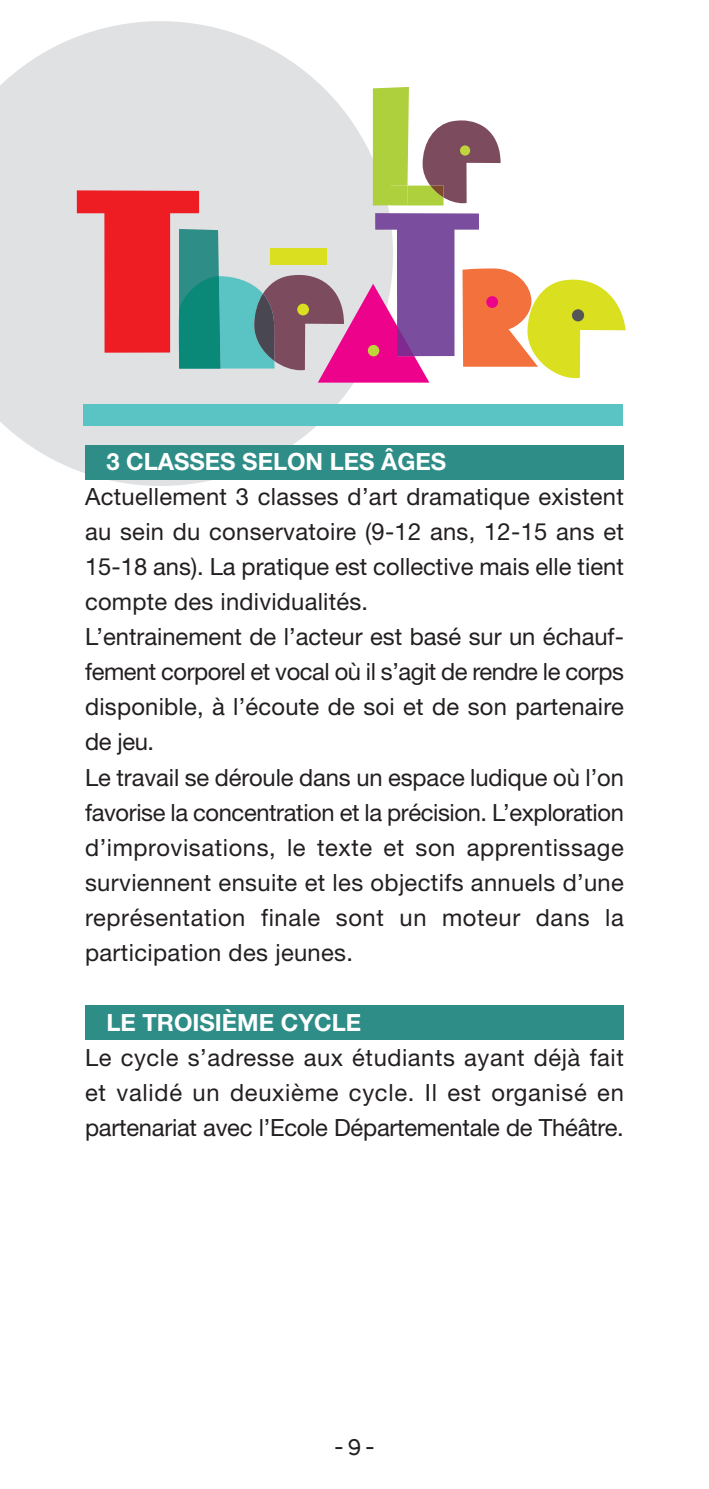
<style>
.page{position:relative;width:709px;height:1489px;background:#fff}
.page>*{position:absolute;margin:0;border:0;box-sizing:border-box;transform-origin:0 0}
.t1{font:23.75px/35px "Helvetica Neue";letter-spacing:.01em;color:#231f20}
.t2{font:700 23.75px "Helvetica Neue";color:#fff}
.t3{font:500 20px "Progress";color:#231f20}
</style>
<div class="page">
<svg style="left:0;top:21px;width:393px;height:465px;fill:#e0e1e3"></svg>
<svg style="left:373px;top:87px;width:127px;height:118px"></svg>
<div style="left:77px;top:190px;width:122px;height:23px;background:#ee1d23"></div>
<div style="left:104px;top:196px;width:66px;height:156px;background:#ee1d23"></div>
<div style="left:375px;top:213px;width:104px;height:17px;background:#7b4d9e"></div>
<div style="left:397px;top:223px;width:57px;height:133px;background:#7b4d9e"></div>
<svg style="left:462px;top:268px;width:163px;height:111px"></svg>
<div style="left:572px;top:309px;width:12px;height:12px;background:#545557;border-radius:50%"></div>
<svg style="left:178px;top:229px;width:251px;height:153px;background:#9d8daa"></svg>
<div style="left:368px;top:345px;width:11px;height:11px;background:#bfd53b;border-radius:50%"></div>
<div style="left:271px;top:248px;width:56px;height:17px;background:#dae01f"></div>
<div style="left:486px;top:296px;width:12px;height:12px;background:#ed028c;border-radius:50%"></div>
<div style="left:83px;top:404px;width:539px;height:22px;background:#59c4c3"></div>
<div style="left:85px;top:445px;width:539px;height:34px;background:#2f8d88"></div>
<div style="left:85px;top:1005px;width:539px;height:34px;background:#2f8d88"></div>
<p class="t2" style="left:106px;top:447px;width:341px">3 CLASSES SELON LES ÂGES</p>
<p class="t1" style="left:85px;top:479px;width:540px">Actuellement 3 classes d’art dramatique existent au sein du conservatoire (9-12 ans, 12-15 ans et 15-18 ans). La pratique est collective mais elle tient compte des individualités.<br>L’entrainement de l’acteur est basé sur un échauf&shy;fement corporel et vocal où il s’agit de rendre le corps disponible, à l’écoute de soi et de son partenaire de jeu.<br>Le travail se déroule dans un espace ludique où l’on favorise la concentration et la précision. L’exploration d’improvisations, le texte et son apprentissage surviennent ensuite et les objectifs annuels d’une représentation finale sont un moteur dans la participation des jeunes.</p>
<p class="t2" style="left:106px;top:1007px;width:256px">LE TROISIÈME CYCLE</p>
<p class="t1" style="left:85px;top:1039px;width:540px;text-align:justify">Le cycle s’adresse aux étudiants ayant déjà fait et validé un deuxième cycle. Il est organisé en partenariat avec l’Ecole Départementale de Théâtre.</p>
<p class="t3" style="left:335px;top:1433px;width:40px">-9-</p>
</div>
